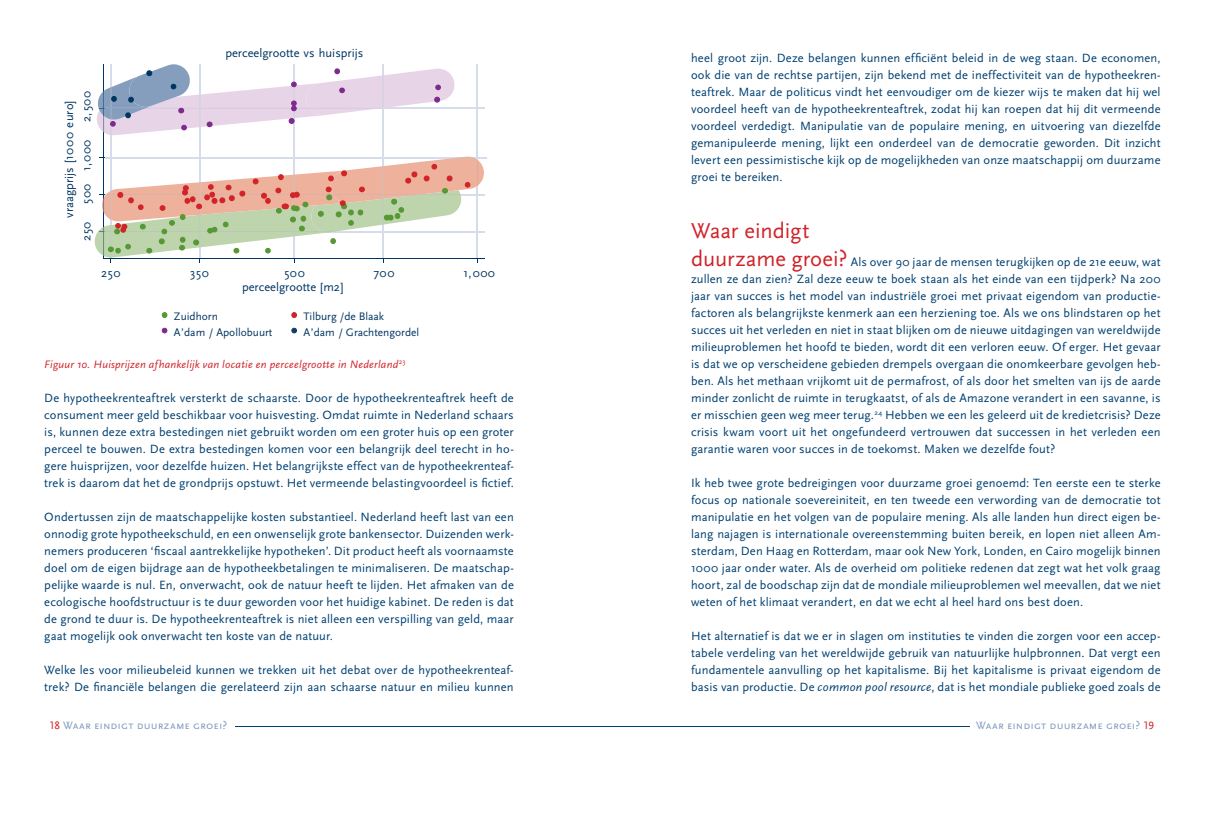
<style>
.page{position:relative;width:1205px;height:815px;background:#fff}
.page>*{position:absolute;margin:0;border:0;box-sizing:border-box;transform-origin:0 0}
.t1{font:22.5px "Scala Sans";letter-spacing:-.005em;color:#d1232a}
.t2{font:12.5px/17px "Scala Sans";letter-spacing:.01em;color:#004071;text-align:justify}
.t3{font:12.5px "Scala Sans";color:#003562}
.t4{font:12.5px "Scala Sans";letter-spacing:.03em;color:#003562}
.t5{font:12.38px "Scala Sans";color:#003562}
.t6{font:11.38px "Scala Sans";color:#003562}
.t7{font:italic 11.25px "Scala Sans";letter-spacing:.02em;color:#d1232a}
.t8{font:11.25px "Scala Sans Caps";letter-spacing:.01em;color:#7c98bb}
.s1{font-size:22.5px;color:#d1232a}
.s2{font-style:italic}
.s3{color:#d1232a}
</style>
<div class="page">
<hr style="left:602px;top:726px;width:368px;height:1px;background:#004071">
<hr style="left:235px;top:726px;width:367px;height:1px;background:#004071">
<hr style="left:103px;top:231px;width:382px;height:1px;background:#d6dce9">
<hr style="left:103px;top:194px;width:382px;height:1px;background:#d6dce9">
<hr style="left:105px;top:157px;width:382px;height:2px;background:#d6dce9">
<hr style="left:103px;top:108px;width:382px;height:1px;background:#d6dce9">
<hr style="left:110px;top:64px;width:1px;height:195px;background:#d6dce9">
<hr style="left:199px;top:64px;width:1px;height:195px;background:#d6dce9">
<hr style="left:293px;top:64px;width:2px;height:195px;background:#d6dce9">
<hr style="left:382px;top:64px;width:2px;height:195px;background:#d6dce9">
<hr style="left:477px;top:64px;width:1px;height:195px;background:#d6dce9">
<hr style="left:104px;top:64px;width:1px;height:194px;background:#003562">
<hr style="left:104px;top:258px;width:381px;height:1px;background:#003562">
<svg style="left:161px;top:312px;width:136px;height:22px"></svg>
<svg style="left:95px;top:157px;width:389px;height:106px"></svg>
<svg style="left:97px;top:64px;width:358px;height:71px"></svg>
<p class="t5" style="left:225px;top:46px;width:140px">perceelgrootte vs huisprijs</p>
<p class="t3" style="left:62px;top:218px;width:118px;rotate:-90deg">vraagprijs [1000 euro]</p>
<p class="t4" style="left:80px;top:122px;width:33px;rotate:-90deg">2,500</p>
<p class="t4" style="left:80px;top:204px;width:66px;rotate:-90deg">500 1,000</p>
<p class="t4" style="left:80px;top:241px;width:21px;rotate:-90deg">250</p>
<p class="t5" style="left:101px;top:266px;width:21px">250</p>
<p class="t5" style="left:190px;top:266px;width:20px">350</p>
<p class="t5" style="left:284px;top:266px;width:22px">500</p>
<p class="t5" style="left:373px;top:266px;width:22px">700</p>
<p class="t5" style="left:463px;top:266px;width:33px">1,000</p>
<p class="t5" style="left:242px;top:281px;width:103px">perceelgrootte [m2]</p>
<p class="t6" style="left:174px;top:310px;width:45px">Zuidhorn</p>
<p class="t6" style="left:303px;top:310px;width:82px">Tilburg /de Blaak</p>
<p class="t6" style="left:174px;top:326px;width:100px">A’dam / Apollobuurt</p>
<p class="t6" style="left:303px;top:326px;width:117px">A’dam / Grachtengordel</p>
<p class="t7" style="left:44px;top:358px;width:363px">Figuur 10. Huisprijzen afhankelijk van locatie en perceelgrootte in Nederland<sup>23</sup></p>
<p class="t2" style="left:44px;top:390px;width:471px">De hypotheekrenteaftrek versterkt de schaarste. Door de hypotheekrenteaftrek heeft de consument meer geld beschikbaar voor huisvesting. Omdat ruimte in Nederland schaars is, kunnen deze extra bestedingen niet gebruikt worden om een groter huis op een groter perceel te bouwen. De extra bestedingen komen voor een belangrijk deel terecht in ho&shy;gere huisprijzen, voor dezelfde huizen. Het belangrijkste effect van de hypotheekrenteaf&shy;trek is daarom dat het de grondprijs opstuwt. Het vermeende belastingvoordeel is fictief.</p>
<p class="t2" style="left:44px;top:509px;width:471px">Ondertussen zijn de maatschappelijke kosten substantieel. Nederland heeft last van een onnodig grote hypotheekschuld, en een onwenselijk grote bankensector. Duizenden werk&shy;nemers produceren ‘fiscaal aantrekkelijke hypotheken’. Dit product heeft als voornaamste doel om de eigen bijdrage aan de hypotheekbetalingen te minimaliseren. De maatschap&shy;pelijke waarde is nul. En, onverwacht, ook de natuur heeft te lijden. Het afmaken van de ecologische hoofdstructuur is te duur geworden voor het huidige kabinet. De reden is dat de grond te duur is. De hypotheekrenteaftrek is niet alleen een verspilling van geld, maar gaat mogelijk ook onverwacht ten koste van de natuur.</p>
<p class="t2" style="left:44px;top:662px;width:471px">Welke les voor milieubeleid kunnen we trekken uit het debat over de hypotheekrenteaf&shy;trek? De financiële belangen die gerelateerd zijn aan schaarse natuur en milieu kunnen</p>
<p class="t2" style="left:691px;top:50px;width:471px">heel groot zijn. Deze belangen kunnen efficiënt beleid in de weg staan. De economen, ook die van de rechtse partijen, zijn bekend met de ineffectiviteit van de hypotheekren&shy;teaftrek. Maar de politicus vindt het eenvoudiger om de kiezer wijs te maken dat hij wel voordeel heeft van de hypotheekrenteaftrek, zodat hij kan roepen dat hij dit vermeende voordeel verdedigt. Manipulatie van de populaire mening, en uitvoering van diezelfde gemanipuleerde mening, lijkt een onderdeel van de democratie geworden. Dit inzicht levert een pessimistische kijk op de mogelijkheden van onze maatschappij om duurzame groei te bereiken.</p>
<h1 class="t1" style="left:691px;top:218px;width:120px">Waar eindigt</h1>
<p class="t2" style="left:691px;top:254px;width:471px"><span class="s1">duurzame groei?</span> Als over 90 jaar de mensen terugkijken op de 21e eeuw, wat zullen ze dan zien? Zal deze eeuw te boek staan als het einde van een tijdperk? Na 200 jaar van succes is het model van industriële groei met privaat eigendom van productie&shy;factoren als belangrijkste kenmerk aan een herziening toe. Als we ons blindstaren op het succes uit het verleden en niet in staat blijken om de nieuwe uitdagingen van wereldwijde milieuproblemen het hoofd te bieden, wordt dit een verloren eeuw. Of erger. Het gevaar is dat we op verscheidene gebieden drempels overgaan die onomkeerbare gevolgen heb&shy;ben. Als het methaan vrijkomt uit de permafrost, of als door het smelten van ijs de aarde minder zonlicht de ruimte in terugkaatst, of als de Amazone verandert in een savanne, is er misschien geen weg meer terug.<sup>24</sup> Hebben we een les geleerd uit de kredietcrisis? Deze crisis kwam voort uit het ongefundeerd vertrouwen dat successen in het verleden een garantie waren voor succes in de toekomst. Maken we dezelfde fout?</p>
<p class="t2" style="left:691px;top:475px;width:471px">Ik heb twee grote bedreigingen voor duurzame groei genoemd: Ten eerste een te sterke focus op nationale soevereiniteit, en ten tweede een verwording van de democratie tot manipulatie en het volgen van de populaire mening. Als alle landen hun direct eigen be&shy;lang najagen is internationale overeenstemming buiten bereik, en lopen niet alleen Am&shy;sterdam, Den Haag en Rotterdam, maar ook New York, Londen, en Cairo mogelijk binnen 1000 jaar onder water. Als de overheid om politieke redenen dat zegt wat het volk graag hoort, zal de boodschap zijn dat de mondiale milieuproblemen wel meevallen, dat we niet weten of het klimaat verandert, en dat we echt al heel hard ons best doen.</p>
<p class="t2" style="left:691px;top:628px;width:471px">Het alternatief is dat we er in slagen om instituties te vinden die zorgen voor een accep&shy;tabele verdeling van het wereldwijde gebruik van natuurlijke hulpbronnen. Dat vergt een fundamentele aanvulling op het kapitalisme. Bij het kapitalisme is privaat eigendom de basis van productie. De <span class="s2">common pool resource</span>, dat is het mondiale publieke goed zoals de</p>
<p class="t8" style="left:49px;top:719px;width:179px"><span class="s3">18</span> Waar eindigt duurzame groei?</p>
<p class="t8" style="left:976px;top:719px;width:179px">Waar eindigt duurzame groei? <span class="s3">19</span></p>
</div>
